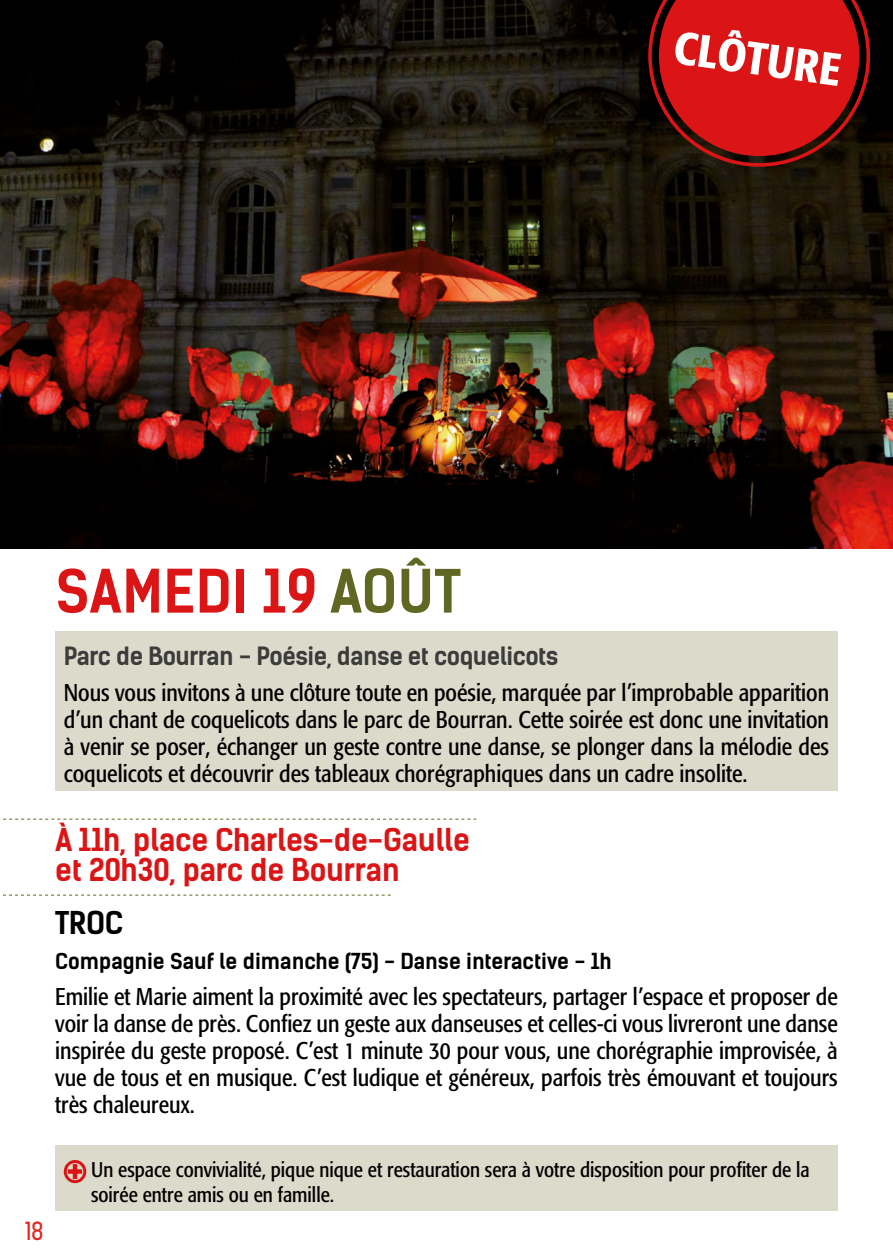
<style>
.page{position:relative;width:893px;height:1259px;background:#fff}
.page>*{position:absolute;margin:0;border:0;box-sizing:border-box;transform-origin:0 0}
.t1{font:700 57px "Kelson Sans";letter-spacing:.015em;color:#db1415}
.t2{font:500 condensed 45.3px "Formata";color:#fff}
.t3{font:700 30px/30px "Kelson Sans";letter-spacing:-.01em;color:#db1415}
.t4{font:700 30px "Kelson Sans";color:#000}
.t5{font:700 27px "Zag";color:#e5231d}
.t6{font:condensed 24px/27px "Formata";color:#000;text-align:justify}
.t7{font:700 24px "Kelson Sans";letter-spacing:-.02em;color:#3c3c3b}
.t8{font:condensed 21px/25.2px "Formata";color:#000}
.t9{font:700 21px "Kelson Sans";color:#000}
.s1{color:#606722}
</style>
<div class="page">
<img style="left:0;top:0;width:893px;height:549px">
<svg style="left:3px;top:894px;width:388px;height:1px"></svg>
<svg style="left:3px;top:818px;width:473px;height:1px"></svg>
<svg style="left:648px;top:0;width:222px;height:167px;background:#a91110"></svg>
<div style="left:55px;top:631px;width:783px;height:159px;background:#dcdaca"></div>
<div style="left:55px;top:1145px;width:783px;height:65px;background:#dcdaca"></div>
<svg style="left:66px;top:1162px;width:18px;height:18px"></svg>
<div style="left:64px;top:1160px;width:22px;height:23px;border:3px solid #db1415;border-radius:50%"></div>
<h2 class="t2" style="left:678px;top:20px;width:169px;rotate:8deg">CLÔTURE</h2>
<h1 class="t1" style="left:56px;top:556px;width:407px">SAMEDI 19 <span class="s1">AOÛT</span></h1>
<p class="t7" style="left:64px;top:642px;width:496px">Parc de Bourran - Poésie, danse et coquelicots</p>
<p class="t6" style="left:64px;top:679px;width:767px">Nous vous invitons à une clôture toute en poésie, marquée par l’improbable apparition d’un chant de coquelicots dans le parc de Bourran. Cette soirée est donc une invitation à venir se poser, échanger un geste contre une danse, se plonger dans la mélodie des coquelicots et découvrir des tableaux chorégraphiques dans un cadre insolite.</p>
<p class="t3" style="left:55px;top:825px;width:416px">À 11h, place Charles-de-Gaulle et 20h30, parc de Bourran</p>
<p class="t4" style="left:55px;top:904px;width:70px">TROC</p>
<p class="t9" style="left:55px;top:948px;width:558px">Compagnie Sauf le dimanche (75) - Danse interactive - 1h</p>
<p class="t6" style="left:55px;top:983px;width:784px">Emilie et Marie aiment la proximité avec les spectateurs, partager l’espace et proposer de voir la danse de près. Confiez un geste aux danseuses et celles-ci vous livreront une danse inspirée du geste proposé. C’est 1 minute 30 pour vous, une chorégraphie improvisée, à vue de tous et en musique. C’est ludique et généreux, parfois très émouvant et toujours très chaleureux.</p>
<p class="t5" style="left:26px;top:1216px;width:20px">18</p>
<p class="t8" style="left:91px;top:1157px;width:720px">Un espace convivialité, pique nique et restauration sera à votre disposition pour profiter de la soirée entre amis ou en famille.</p>
</div>
